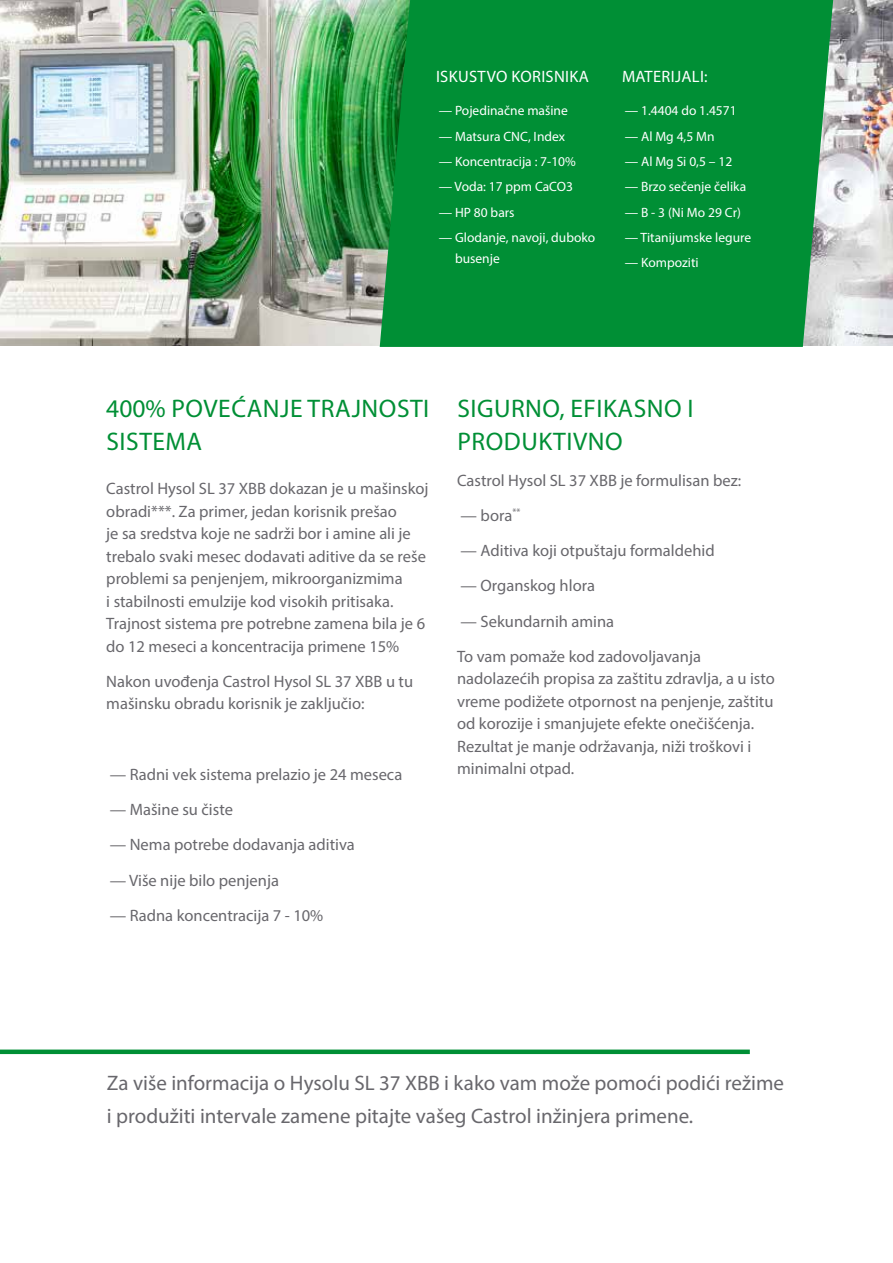
<style>
.page{position:relative;width:893px;height:1263px;background:#fff}
.page>*{position:absolute;margin:0;border:0;box-sizing:border-box;transform-origin:0 0}
.t1{font:25.5px/33px "Myriad Pro";letter-spacing:.02em;color:#008f35}
.t2{font:21px/33px "Myriad Pro";color:#68676c}
.t3{font:16.5px/22.5px "Myriad Pro";color:#68676c}
.t4{font:16.5px "Myriad Pro";letter-spacing:.02em;color:#fff}
.t5{font:13.5px/21px "Myriad Pro";color:#fff}
</style>
<div class="page">
<img style="left:0;top:0;width:893px;height:346px">
<svg style="left:380px;top:0;width:453px;height:347px;background:#08913b"></svg>
<div style="left:0;top:1049px;width:750px;height:5px;background:#008f35"></div>
<p class="t4" style="left:436px;top:66px;width:155px">ISKUSTVO KORISNIKA</p>
<p class="t5" style="left:439px;top:100px;width:131px">— Pojedinačne mašine</p>
<p class="t5" style="left:439px;top:125px;width:128px">— Matsura CNC, Index</p>
<p class="t5" style="left:439px;top:151px;width:139px">— Koncentracija : 7-10%</p>
<p class="t5" style="left:439px;top:176px;width:136px">— Voda: 17 ppm CaCO3</p>
<p class="t5" style="left:439px;top:201px;width:77px">— HP 80 bars</p>
<p class="t5" style="left:455px;top:226px;width:142px;text-indent:-16px">— Glodanje, navoji, duboko busenje</p>
<p class="t4" style="left:622px;top:66px;width:87px">MATERIJALI:</p>
<p class="t5" style="left:625px;top:100px;width:113px">— 1.4404 do 1.4571</p>
<p class="t5" style="left:625px;top:125px;width:91px">— Al Mg 4,5 Mn</p>
<p class="t5" style="left:625px;top:151px;width:109px">— Al Mg Si 0,5 – 12</p>
<p class="t5" style="left:625px;top:176px;width:123px">— Brzo sečenje čelika</p>
<p class="t5" style="left:625px;top:201px;width:118px">— B - 3 (Ni Mo 29 Cr)</p>
<p class="t5" style="left:625px;top:226px;width:128px">— Titanijumske legure</p>
<p class="t5" style="left:625px;top:252px;width:75px">— Kompoziti</p>
<h1 class="t1" style="left:106px;top:392px;width:325px">400% POVEĆANJE TRAJNOSTI<br>SISTEMA</h1>
<p class="t3" style="left:106px;top:477px;width:324px">Castrol Hysol SL 37 XBB dokazan je u mašinskoj obradi***. Za primer, jedan korisnik prešao<br>je sa sredstva koje ne sadrži bor i amine ali je trebalo svaki mesec dodavati aditive da se reše problemi sa penjenjem, mikroorganizmima<br>i stabilnosti emulzije kod visokih pritisaka.<br>Trajnost sistema pre potrebne zamena bila je 6 do 12 meseci a koncentracija primene 15%</p>
<p class="t3" style="left:106px;top:670px;width:308px">Nakon uvođenja Castrol Hysol SL 37 XBB u tu mašinsku obradu korisnik je zaključio:</p>
<p class="t3" style="left:110px;top:763px;width:294px">— Radni vek sistema prelazio je 24 meseca</p>
<p class="t3" style="left:110px;top:798px;width:125px">— Mašine su čiste</p>
<p class="t3" style="left:110px;top:833px;width:247px">— Nema potrebe dodavanja aditiva</p>
<p class="t3" style="left:110px;top:869px;width:171px">— Više nije bilo penjenja</p>
<p class="t3" style="left:110px;top:904px;width:215px">— Radna koncentracija 7 - 10%</p>
<h1 class="t1" style="left:457px;top:392px;width:238px">SIGURNO, EFIKASNO I<br>PRODUKTIVNO</h1>
<p class="t3" style="left:457px;top:468px;width:286px">Castrol Hysol SL 37 XBB je formulisan bez:</p>
<p class="t3" style="left:461px;top:504px;width:61px">— bora<sup>**</sup></p>
<p class="t3" style="left:461px;top:539px;width:256px">— Aditiva koji otpuštaju formaldehid</p>
<p class="t3" style="left:461px;top:574px;width:136px">— Organskog hlora</p>
<p class="t3" style="left:457px;top:603px;width:245px;line-height:35.2px">— Sekundarnih amina<br>To vam pomaže kod zadovoljavanja</p>
<p class="t3" style="left:457px;top:667px;width:319px">nadolazećih propisa za zaštitu zdravlja, a u isto vreme podižete otpornost na penjenje, zaštitu od korozije i smanjujete efekte onečišćenja.<br>Rezultat je manje održavanja, niži troškovi i minimalni otpad.</p>
<p class="t2" style="left:107px;top:1066px;width:679px">Za više informacija o Hysolu SL 37 XBB i kako vam može pomoći podići režime i produžiti intervale zamene pitajte vašeg Castrol inžinjera primene.</p>
</div>
